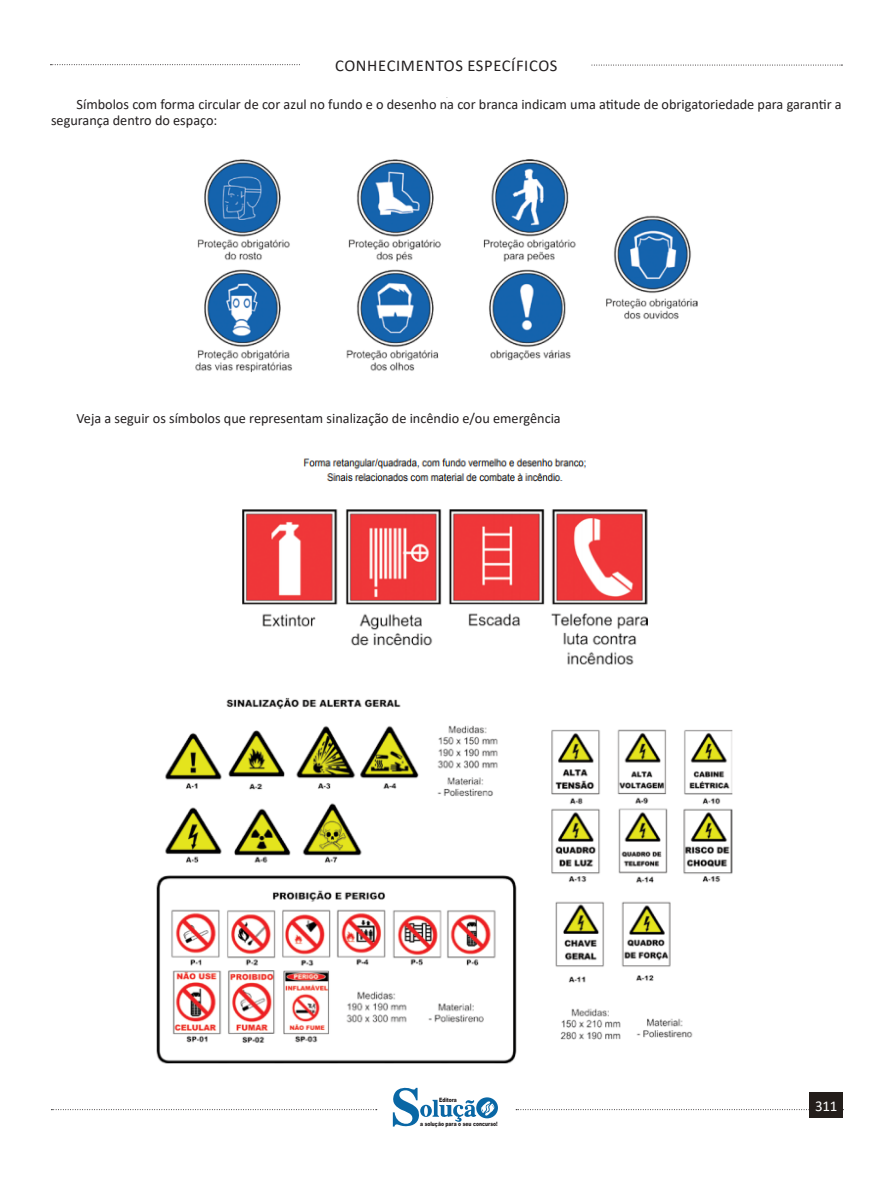
<style>
.page{position:relative;width:893px;height:1191px;background:#fff}
.page>*{position:absolute;margin:0;border:0;box-sizing:border-box;transform-origin:0 0}
.t1{font:16.5px "Calibri";letter-spacing:.04em;color:#231f20}
.t2{font:15px "Calibri";color:#fff}
.t3{font:14.25px/16.5px "Calibri";color:#231f20}
.t4{font:900 6px "Arial";color:#231f20;scale:.76 1}
</style>
<div class="page">
<svg style="left:51px;top:1109px;width:326px;height:1px"></svg>
<svg style="left:50px;top:64px;width:250px;height:1px"></svg>
<svg style="left:591px;top:65px;width:251px;height:1px"></svg>
<svg style="left:516px;top:1109px;width:294px;height:1px"></svg>
<div style="left:810px;top:1092px;width:33px;height:26px;background:#241e1b"></div>
<svg style="left:393px;top:1087px;width:105px;height:40px"></svg>
<img style="left:195px;top:159px;width:503px;height:213px">
<img style="left:242px;top:458px;width:406px;height:207px">
<img style="left:156px;top:697px;width:577px;height:367px">
<p class="t1" style="left:335px;top:54px;width:224px">CONHECIMENTOS ESPECÍFICOS</p>
<p class="t3" style="left:51px;top:95px;width:792px;text-indent:26px">Símbolos com forma circular de cor azul no fundo e o desenho na cor branca indicam uma atitude de obrigatoriedade para garantir a segurança dentro do espaço:</p>
<p class="t3" style="left:77px;top:409px;width:486px">Veja a seguir os símbolos que representam sinalização de incêndio e/ou emergência</p>
<p class="t4" style="left:439px;top:1095px;width:25px">Editora</p>
<p class="t4" style="left:420px;top:1119px;width:103px">a solução para o seu concurso!</p>
<p class="t2" style="left:815px;top:1095px;width:24px">311</p>
</div>
